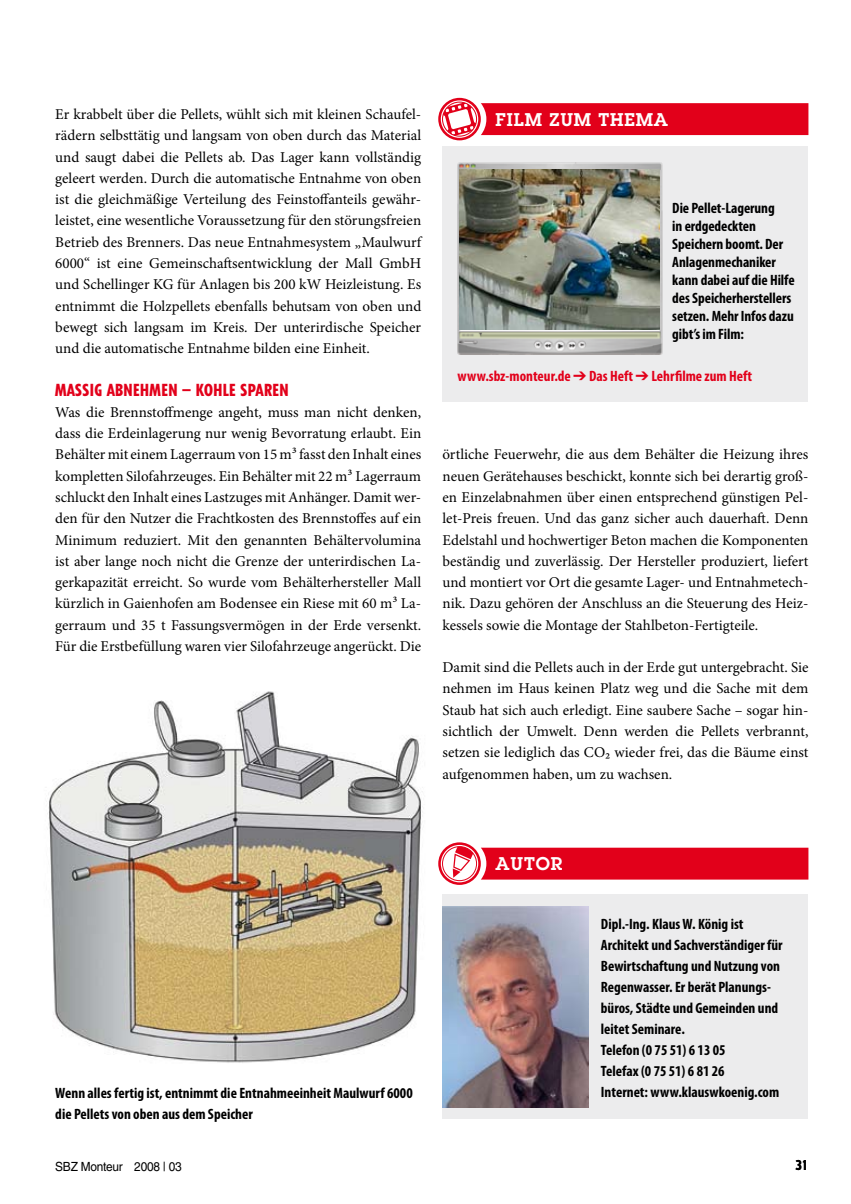
<style>
.page{position:relative;width:851px;height:1204px;background:#fff}
.page>*{position:absolute;margin:0;border:0;box-sizing:border-box;transform-origin:0 0}
.t1{font:600 18px "Lubalin Graph Std";letter-spacing:.05em;color:#fff}
.t2{font:800 condensed 16.5px "Tempo Std";letter-spacing:.03em;color:#e2001a}
.t3{font:15px/21.3px "Minion Pro";color:#000;text-align:justify}
.t4{font:700 condensed 15px/21px "Myriad Pro";color:#000}
.t5{font:700 condensed 15px "Myriad Pro";color:#e2001a}
.t6{font:800 condensed 13.5px "Tempo Std";color:#000}
.t7{font:12.6px "Helvetica LT Std";letter-spacing:-.02em;color:#000;scale:.94 1}
</style>
<div class="page">
<div style="left:442px;top:894px;width:366px;height:224px;background:#ececed"></div>
<svg style="left:439px;top:843px;width:40px;height:40px"></svg>
<div style="left:438px;top:842px;width:42px;height:42px;border:3px solid #e2001a;border-radius:50%"></div>
<div style="left:442px;top:846px;width:35px;height:35px;border:1px solid #e2001a;border-radius:50%"></div>
<img style="left:47px;top:691px;width:376px;height:372px">
<img style="left:442px;top:906px;width:146px;height:201px">
<div style="left:442px;top:146px;width:366px;height:255px;background:#ececed"></div>
<div style="left:438px;top:98px;width:42px;height:42px;border:3px solid #e2001a;border-radius:50%"></div>
<img style="left:457px;top:162px;width:206px;height:193px">
<svg style="left:442px;top:102px;width:366px;height:34px;background:#e51f35"></svg>
<img style="left:459px;top:170px;width:200px;height:160px">
<svg style="left:452px;top:846px;width:356px;height:33px;background:#e51b32"></svg>
<p class="t3" style="left:55px;top:104px;width:367px">Er krabbelt über die Pellets, wühlt sich mit kleinen Schaufel&shy;rädern selbsttätig und langsam von oben durch das Material und saugt dabei die Pellets ab. Das Lager kann vollständig geleert werden. Durch die automatische Entnahme von oben ist die gleichmäßige Verteilung des Feinstoffanteils gewähr&shy;leistet, eine wesentliche Voraussetzung für den störungsfreien Betrieb des Brenners. Das neue Entnahmesystem „Maulwurf 6000“ ist eine Gemeinschaftsentwicklung der Mall GmbH und Schellinger KG für Anlagen bis 200 kW Heizleistung. Es entnimmt die Holzpellets ebenfalls behutsam von oben und bewegt sich langsam im Kreis. Der unterirdische Speicher und die automatische Entnahme bilden eine Einheit.</p>
<p class="t2" style="left:55px;top:379px;width:235px">MASSIG ABNEHMEN – KOHLE SPAREN</p>
<p class="t3" style="left:55px;top:401px;width:367px">Was die Brennstoffmenge angeht, muss man nicht denken, dass die Erdeinlagerung nur wenig Bevorratung erlaubt. Ein Behälter mit einem Lagerraum von 15 m³ fasst den Inhalt eines kompletten Silofahrzeuges. Ein Behälter mit 22 m³ Lagerraum schluckt den Inhalt eines Lastzuges mit Anhänger. Damit wer&shy;den für den Nutzer die Frachtkosten des Brennstoffes auf ein Minimum reduziert. Mit den genannten Behältervolumina ist aber lange noch nicht die Grenze der unterirdischen La&shy;gerkapazität erreicht. So wurde vom Behälterhersteller Mall kürzlich in Gaienhofen am Bodensee ein Riese mit 60 m³ La&shy;gerraum und 35 t Fassungsvermögen in der Erde versenkt.<br>Für die Erstbefüllung waren vier Silofahrzeuge angerückt. Die</p>
<p class="t1" style="left:495px;top:107px;width:174px">FILM ZUM THEMA</p>
<p class="t4" style="left:672px;top:198px;width:124px;line-height:18px">Die Pellet-Lagerung<br>in erdgedeckten<br>Speichern boomt. Der<br>Anlagen-mechaniker kann dabei auf die Hilfe des Speicher-herstellers setzen. Mehr Infos dazu gibt’s im Film:</p>
<p class="t5" style="left:457px;top:366px;width:296px">www.sbz-monteur.de ➔ Das Heft ➔ Lehrfilme zum Heft</p>
<p class="t3" style="left:442px;top:444px;width:367px">örtliche Feuerwehr, die aus dem Behälter die Heizung ihres neuen Gerätehauses beschickt, konnte sich bei derartig groß&shy;en Einzelabnahmen über einen entsprechend günstigen Pel&shy;let-Preis freuen. Und das ganz sicher auch dauerhaft. Denn Edelstahl und hochwertiger Beton machen die Komponenten beständig und zuverlässig. Der Hersteller produziert, liefert und montiert vor Ort die gesamte Lager- und Entnahmetech&shy;nik. Dazu gehören der Anschluss an die Steuerung des Heiz&shy;kessels sowie die Montage der Stahlbeton-Fertigteile.</p>
<p class="t3" style="left:442px;top:656px;width:367px">Damit sind die Pellets auch in der Erde gut untergebracht. Sie nehmen im Haus keinen Platz weg und die Sache mit dem Staub hat sich auch erledigt. Eine saubere Sache – sogar hin&shy;sichtlich der Umwelt. Denn werden die Pellets verbrannt, setzen sie lediglich das CO2 wieder frei, das die Bäume einst aufgenommen haben, um zu wachsen.</p>
<p class="t4" style="left:55px;top:1081px;width:359px">Wenn alles fertig ist, entnimmt die Entnahmeeinheit Maulwurf 6000 die Pellets von oben aus dem Speicher</p>
<p class="t1" style="left:495px;top:851px;width:68px">AUTOR</p>
<p class="t4" style="left:600px;top:913px;width:183px">Dipl.-Ing. Klaus W. König ist<br>Architekt und Sachverständiger für<br>Bewirtschaftung und Nutzung von<br>Regenwasser. Er berät Planungs&shy;büros, Städte und Gemeinden und leitet Seminare.<br>Telefon (0 75 51) 6 13 05<br>Telefax (0 75 51) 6 81 26<br>Internet: www.klauswkoenig.com</p>
<p class="t7" style="left:55px;top:1159px;width:136px">SBZ Monteur 2008 | 03</p>
<p class="t6" style="left:795px;top:1156px;width:14px">31</p>
</div>
